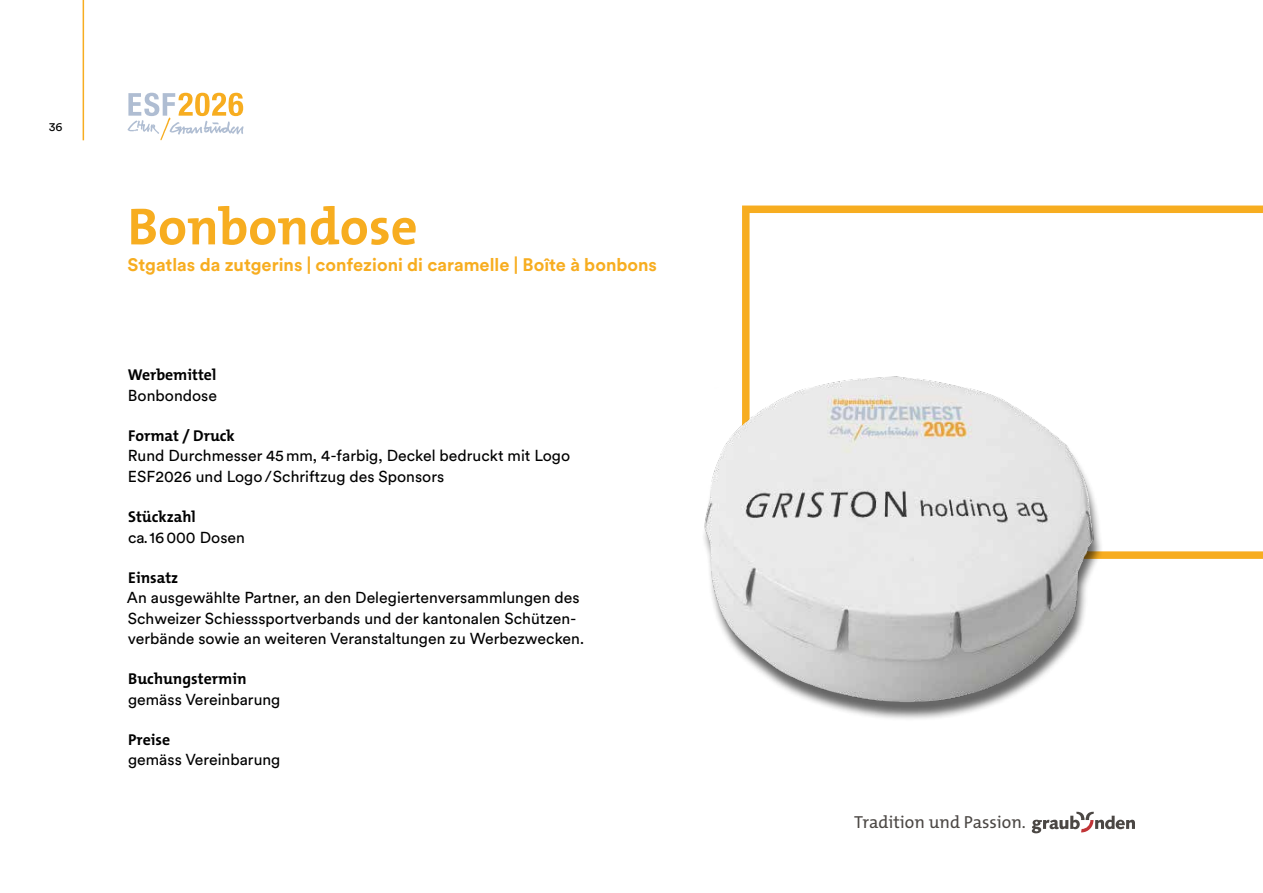
<style>
.page{position:relative;width:1263px;height:893px;background:#fff}
.page>*{position:absolute;margin:0;border:0;box-sizing:border-box;transform-origin:0 0}
.t1{font:700 52.5px "The Mix B W7";color:#f7ad20}
.t2{font:700 18px "Circulargraubuenden";color:#f7ad20}
.t3{font:17.4px "The Mix B W5 Plain";color:#4b4744}
.t4{font:15.75px/20.2px "Circulargraubuenden";color:#000}
.t5{font:700 15.75px "The Mix B W7";color:#000}
.t6{font:12px "Circulargraubuenden";color:#000}
</style>
<div class="page">
<hr style="left:83px;top:0;width:1px;height:140px;background:#f7ad20">
<svg style="left:128px;top:93px;width:116px;height:47px"></svg>
<svg style="left:1032px;top:812px;width:103px;height:21px"></svg>
<svg style="left:742px;top:206px;width:521px;height:353px"></svg>
<img style="left:704px;top:324px;width:411px;height:395px">
<p class="t6" style="left:49px;top:118px;width:15px">36</p>
<h1 class="t1" style="left:128px;top:193px;width:292px">Bonbondose</h1>
<p class="t2" style="left:128px;top:252px;width:531px">Stgatlas da zutgerins | confezioni di caramelle | Boîte à bonbons</p>
<p class="t5" style="left:128px;top:365px;width:90px">Werbemittel</p>
<p class="t4" style="left:128px;top:384px;width:91px">Bonbondose</p>
<p class="t5" style="left:128px;top:426px;width:108px">Format / Druck</p>
<p class="t4" style="left:128px;top:445px;width:444px">Rund Durchmesser 45mm, 4-farbig, Deckel bedruckt mit Logo<br>ESF2026 und Logo/ Schriftzug des Sponsors</p>
<p class="t5" style="left:128px;top:507px;width:69px">Stückzahl</p>
<p class="t4" style="left:128px;top:526px;width:118px">ca.16000 Dosen</p>
<p class="t5" style="left:128px;top:568px;width:52px">Einsatz</p>
<p class="t4" style="left:127px;top:587px;width:459px">An ausgewählte Partner, an den Delegiertenversammlungen des<br>Schweizer Schiesssportverbands und der kantonalen Schützen&shy;verbände sowie an weiteren Veranstaltungen zu Werbezwecken.</p>
<p class="t5" style="left:128px;top:669px;width:120px">Buchungstermin</p>
<p class="t4" style="left:128px;top:688px;width:154px">gemäss Vereinbarung</p>
<p class="t5" style="left:128px;top:730px;width:43px">Preise</p>
<p class="t4" style="left:128px;top:749px;width:154px">gemäss Vereinbarung</p>
<p class="t3" style="left:854px;top:811px;width:173px">Tradition und Passion.</p>
</div>
